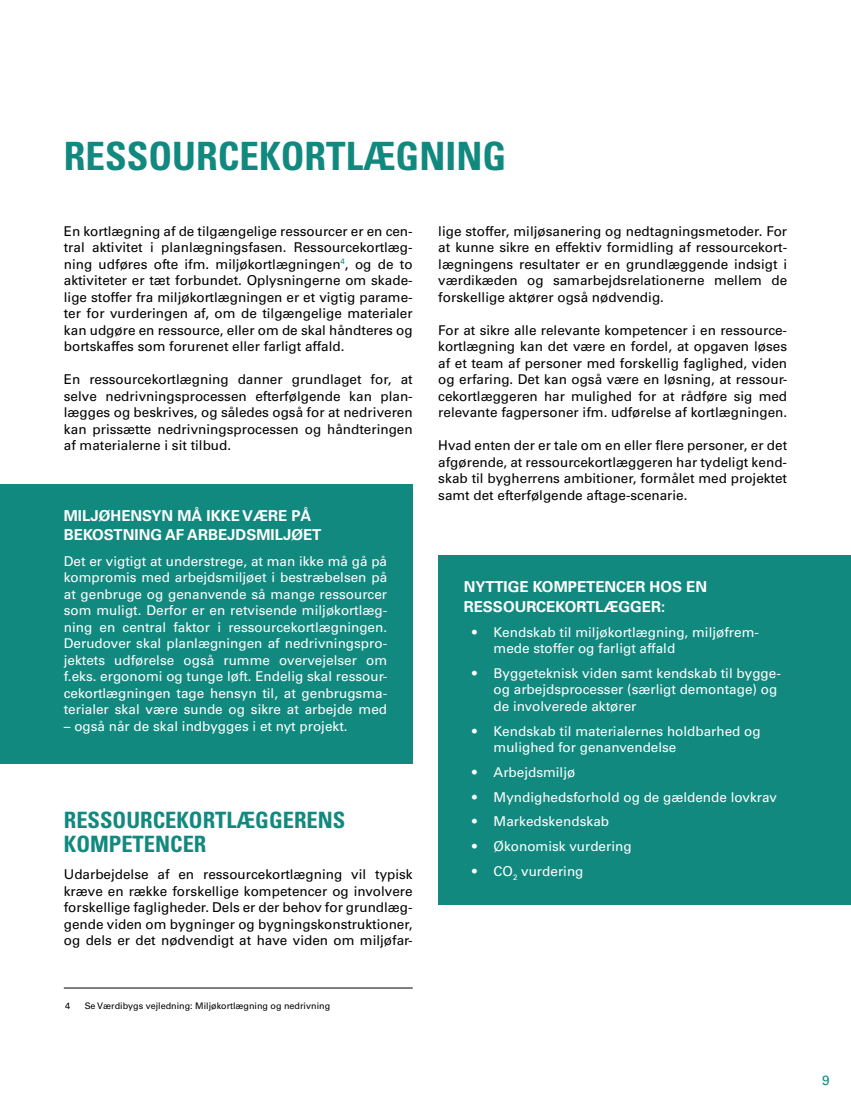
<style>
.page{position:relative;width:851px;height:1106px;background:#fff}
.page>*{position:absolute;margin:0;border:0;box-sizing:border-box;transform-origin:0 0}
.t1{font:700 condensed 39px "Univers";color:#11897f}
.t2{font:700 condensed 22.5px/24px "Univers";color:#11897f}
.t3{font:700 15px/19.5px "Univers";color:#fff}
.t4{font:13.5px/16.5px "Univers";color:#000;text-align:justify}
.t5{font:13.5px/16.5px "Univers";color:#fff}
.t6{font:13.5px "Univers";color:#11897f}
.t7{font:9px "Univers";color:#000}
</style>
<div class="page">
<div style="left:438px;top:555px;width:412px;height:350px;background:#11897f"></div>
<div style="left:0;top:484px;width:412px;height:279px;background:#11897f"></div>
<hr style="left:64px;top:987px;width:348px;height:1px;background:#000">
<h1 class="t1" style="left:64px;top:132px;width:444px">RESSOURCEKORTLÆGNING</h1>
<p class="t4" style="left:64px;top:223px;width:350px">En kortlægning af de tilgængelige ressourcer er en cen&shy;tral aktivitet i planlægningsfasen. Ressourcekortlæg&shy;ning udføres ofte ifm. miljøkortlægningen<sup>4</sup>, og de to aktiviteter er tæt forbundet. Oplysningerne om skade&shy;lige stoffer fra miljøkortlægningen er et vigtig parame&shy;ter for vurderingen af, om de tilgængelige materialer kan udgøre en ressource, eller om de skal håndteres og bortskaffes som forurenet eller farligt affald.</p>
<p class="t4" style="left:64px;top:371px;width:350px">En ressourcekortlægning danner grundlaget for, at selve nedrivningsprocessen efterfølgende kan plan&shy;lægges og beskrives, og således også for at nedriveren kan prissætte nedrivningsprocessen og håndteringen af materialerne i sit tilbud.</p>
<p class="t3" style="left:64px;top:505px;width:259px">MILJØHENSYN MÅ IKKE VÆRE PÅ<br>BEKOSTNING AF ARBEJDSMILJØET</p>
<p class="t5" style="left:64px;top:553px;width:325px;text-align:justify">Det er vigtigt at understrege, at man ikke må gå på kompromis med arbejdsmiljøet i bestræbelsen på at genbruge og genanvende så mange ressourcer som muligt. Derfor er en retvisende miljøkortlæg&shy;ning en central faktor i ressourcekortlægningen.<br>Derudover skal planlægningen af nedrivningspro&shy;jektets udførelse også rumme overvejelser om f.eks. ergonomi og tunge løft. Endelig skal ressour&shy;cekortlægningen tage hensyn til, at genbrugsma&shy;terialer skal være sunde og sikre at arbejde med</p>
<p class="t5" style="left:64px;top:718px;width:285px">– også når de skal indbygges i et nyt projekt.</p>
<h2 class="t2" style="left:64px;top:808px;width:283px">RESSOURCEKORTLÆGGERENS<br>KOMPETENCER</h2>
<p class="t4" style="left:64px;top:866px;width:350px">Udarbejdelse af en ressourcekortlægning vil typisk kræve en række forskellige kompetencer og involvere forskellige fagligheder. Dels er der behov for grundlæg&shy;gende viden om bygninger og bygningskonstruktioner, og dels er det nødvendigt at have viden om miljøfar-</p>
<p class="t7" style="left:65px;top:1000px;width:7px">4</p>
<p class="t7" style="left:85px;top:1000px;width:247px">Se Værdibygs vejledning: Miljøkortlægning og nedrivning</p>
<p class="t4" style="left:438px;top:223px;width:350px">lige stoffer, miljøsanering og nedtagningsmetoder. For at kunne sikre en effektiv formidling af ressourcekort&shy;lægningens resultater er en grundlæggende indsigt i værdikæden og samarbejdsrelationerne mellem de forskellige aktører også nødvendig.</p>
<p class="t4" style="left:438px;top:322px;width:350px">For at sikre alle relevante kompetencer i en ressource&shy;kortlægning kan det være en fordel, at opgaven løses af et team af personer med forskellig faglighed, viden og erfaring. Det kan også være en løsning, at ressour&shy;cekortlæggeren har mulighed for at rådføre sig med relevante fagpersoner ifm. udførelse af kortlægningen.</p>
<p class="t4" style="left:438px;top:437px;width:350px">Hvad enten der er tale om en eller flere personer, er det afgørende, at ressourcekortlæggeren har tydeligt kend&shy;skab til bygherrens ambitioner, formålet med projektet samt det efterfølgende aftage-scenarie.</p>
<p class="t3" style="left:463px;top:577px;width:245px">NYTTIGE KOMPETENCER HOS EN<br>RESSOURCEKORTLÆGGER:</p>
<p class="t5" style="left:493px;top:623px;width:267px;text-indent:-21px">• Kendskab til miljøkortlægning, miljøfrem&shy;mede stoffer og farligt affald</p>
<p class="t5" style="left:493px;top:665px;width:289px;text-indent:-21px">• Byggeteknisk viden samt kendskab til bygge&shy;og arbejdsprocesser (særligt demontage) og de involverede aktører</p>
<p class="t5" style="left:493px;top:722px;width:269px;text-indent:-21px">• Kendskab til materialernes holdbarhed og mulighed for genanvendelse</p>
<p class="t5" style="left:472px;top:764px;width:105px">• Arbejdsmiljø</p>
<p class="t5" style="left:472px;top:788px;width:306px">• Myndighedsforhold og de gældende lovkrav</p>
<p class="t5" style="left:472px;top:813px;width:138px">• Markedskendskab</p>
<p class="t5" style="left:472px;top:838px;width:161px">• Økonomisk vurdering</p>
<p class="t5" style="left:472px;top:863px;width:113px">• CO<sub>2</sub> vurdering</p>
<p class="t6" style="left:822px;top:1071px;width:9px">9</p>
</div>
